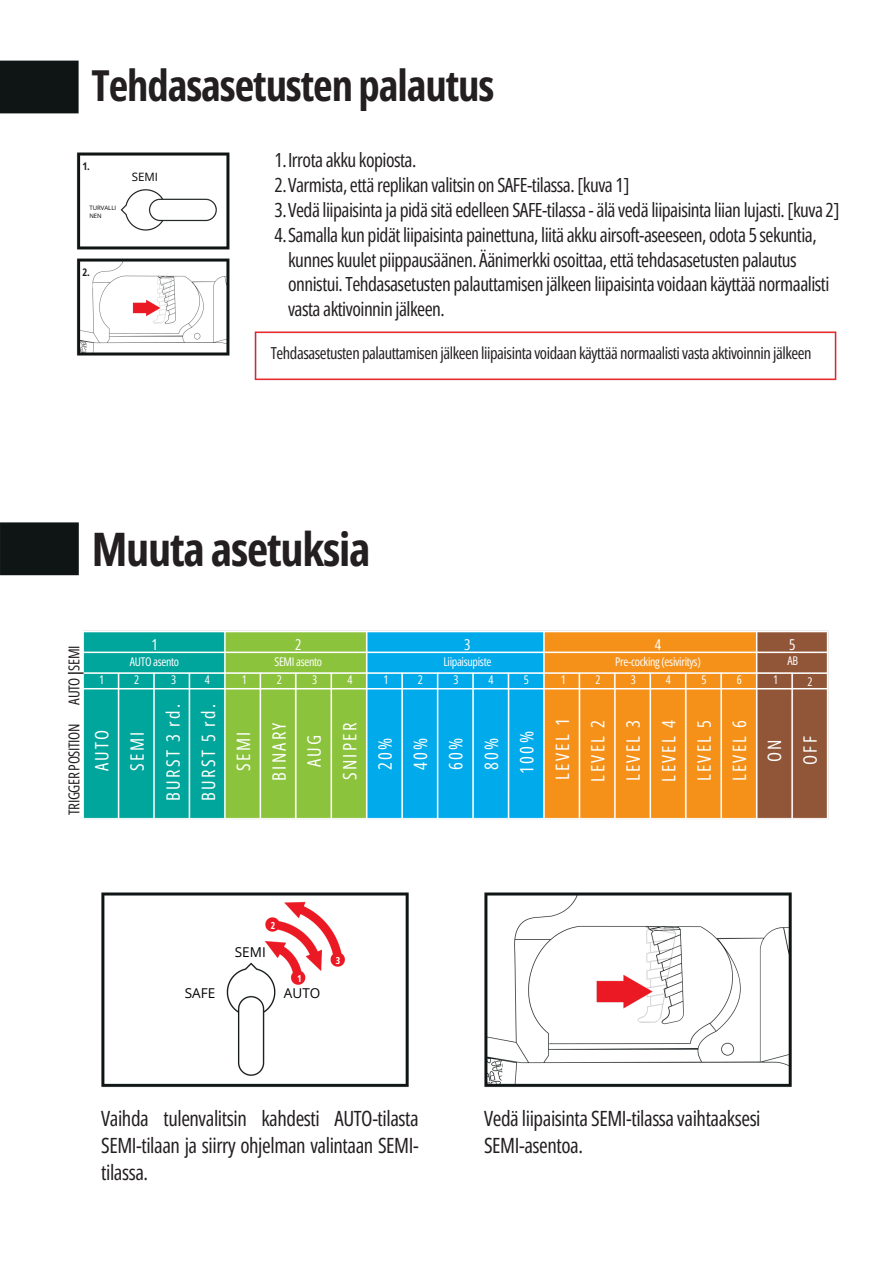
<style>
.page{position:relative;width:894px;height:1264px;background:#fff}
.page>*{position:absolute;margin:0;border:0;box-sizing:border-box;transform-origin:0 0}
.t1{font:700 46.2px "Open Sans Condensed";letter-spacing:-.025em;color:#231f20}
.t2{font:700 42.75px "Open Sans Condensed";letter-spacing:-.025em;color:#231f20}
.t3{font:21px/27px "Open Sans Condensed";letter-spacing:-.02em;color:#231f20;text-align:justify}
.t4{font:19.5px/24.8px "Open Sans Condensed";letter-spacing:-.025em;color:#231f20}
.t5{font:18.45px "Open Sans Condensed";letter-spacing:.125em;color:#fff}
.t6{font:16.5px "Open Sans Condensed";letter-spacing:-.025em;color:#231f20}
.t7{font:15px "Open Sans Condensed";letter-spacing:-.025em;color:#231f20}
.t8{font:15px "Open Sans Condensed";color:#fff}
.t9{font:13.5px "Open Sans";color:#000204}
.t10{font:12px "Open Sans Condensed";letter-spacing:-.025em;color:#fff}
.t11{font:11.55px "Open Sans";color:#000204}
.t12{font:700 10.5px "Open Sans Condensed";color:#231f20}
.t13{font:700 9.6px "Open Sans Condensed";color:#fff}
.t14{font:6px/7.8px "Open Sans";color:#000204}
</style>
<div class="page">
<img style="left:0;top:60px;width:837px;height:1027px">
<h1 class="t2" style="left:91px;top:56px;width:404px">Tehdasasetusten palautus</h1>
<p class="t12" style="left:82px;top:158px;width:9px">1.</p>
<p class="t14" style="left:89px;top:204px;width:28px">TURVALLI<br>NEN</p>
<p class="t11" style="left:132px;top:169px;width:28px">SEMI</p>
<h6 class="t12" style="left:83px;top:264px;width:9px">2.</h6>
<p class="t4" style="left:274px;top:147px;width:143px">1.Irrota akku kopiosta.</p>
<p class="t4" style="left:274px;top:172px;width:356px">2.Varmista, että replikan valitsin on SAFE-tilassa. [kuva 1]</p>
<p class="t4" style="left:274px;top:197px;width:566px">3.Vedä liipaisinta ja pidä sitä edelleen SAFE-tilassa - älä vedä liipaisinta liian lujasti. [kuva 2]</p>
<p class="t4" style="left:288px;top:222px;width:542px;text-indent:-14px">4.Samalla kun pidät liipaisinta painettuna, liitä akku airsoft-aseeseen, odota 5 sekuntia, kunnes kuulet piippausäänen. Äänimerkki osoittaa, että tehdasasetusten palautus onnistui. Tehdasasetusten palauttamisen jälkeen liipaisinta voidaan käyttää normaalisti vasta aktivoinnin jälkeen.</p>
<p class="t6" style="left:271px;top:342px;width:542px">Tehdasasetusten palauttamisen jälkeen liipaisinta voidaan käyttää normaalisti vasta aktivoinnin jälkeen</p>
<p class="t1" style="left:92px;top:516px;width:280px">Muuta asetuksia</p>
<h5 class="t7" style="left:63px;top:704px;width:60px;rotate:-90deg">AUTO SEMI</h5>
<h5 class="t7" style="left:63px;top:815px;width:93px;rotate:-90deg">TRIGGER POSITION</h5>
<h1 class="t8" style="left:151px;top:633px;width:8px">1</h1>
<p class="t10" style="left:130px;top:653px;width:51px">AUTO asento</p>
<p class="t8" style="left:295px;top:633px;width:8px">2</p>
<p class="t10" style="left:274px;top:653px;width:49px">SEMI asento</p>
<p class="t8" style="left:464px;top:633px;width:8px">3</p>
<p class="t10" style="left:443px;top:653px;width:49px">Liipaisupiste</p>
<p class="t8" style="left:654px;top:633px;width:8px">4</p>
<h3 class="t10" style="left:615px;top:653px;width:87px">Pre-cocking (esiviritys)</h3>
<h3 class="t8" style="left:789px;top:633px;width:8px">5</h3>
<h4 class="t10" style="left:787px;top:652px;width:12px">AB</h4>
<h4 class="t10" style="left:99px;top:671px;width:7px">1</h4>
<p class="t10" style="left:134px;top:671px;width:7px">2</p>
<p class="t10" style="left:171px;top:671px;width:7px">3</p>
<p class="t10" style="left:205px;top:671px;width:7px">4</p>
<p class="t10" style="left:242px;top:671px;width:7px">1</p>
<p class="t10" style="left:277px;top:671px;width:7px">2</p>
<p class="t10" style="left:312px;top:671px;width:7px">3</p>
<h3 class="t10" style="left:347px;top:671px;width:7px">4</h3>
<h3 class="t10" style="left:383px;top:671px;width:7px">1</h3>
<h3 class="t10" style="left:418px;top:671px;width:7px">2</h3>
<h3 class="t10" style="left:488px;top:671px;width:7px">4</h3>
<p class="t10" style="left:523px;top:671px;width:7px">5</p>
<h4 class="t10" style="left:560px;top:671px;width:7px">1</h4>
<p class="t10" style="left:595px;top:671px;width:7px">2</p>
<p class="t10" style="left:630px;top:671px;width:7px">3</p>
<p class="t10" style="left:665px;top:671px;width:7px">4</p>
<p class="t10" style="left:701px;top:671px;width:7px">5</p>
<p class="t10" style="left:736px;top:671px;width:7px">6</p>
<h4 class="t10" style="left:773px;top:671px;width:7px">1</h4>
<h4 class="t10" style="left:807px;top:673px;width:7px">2</h4>
<h2 class="t10" style="left:453px;top:671px;width:7px">3</h2>
<h4 class="t5" style="left:89px;top:771px;width:43px;rotate:-90deg">AUTO</h4>
<p class="t5" style="left:124px;top:770px;width:41px;rotate:-90deg">SEMI</p>
<h4 class="t5" style="left:160px;top:800px;width:98px;rotate:-90deg">BURST 3 rd.</h4>
<p class="t5" style="left:195px;top:800px;width:98px;rotate:-90deg">BURST 5 rd.</p>
<h3 class="t5" style="left:230px;top:770px;width:41px;rotate:-90deg">SEMI</h3>
<p class="t5" style="left:266px;top:780px;width:60px;rotate:-90deg">BINARY</p>
<p class="t5" style="left:301px;top:767px;width:34px;rotate:-90deg">AUG</p>
<p class="t5" style="left:336px;top:780px;width:59px;rotate:-90deg">SNIPER</p>
<p class="t5" style="left:372px;top:770px;width:34px;rotate:-90deg">20%</p>
<p class="t5" style="left:407px;top:770px;width:34px;rotate:-90deg">40%</p>
<p class="t5" style="left:442px;top:770px;width:34px;rotate:-90deg">60%</p>
<h3 class="t5" style="left:478px;top:770px;width:34px;rotate:-90deg">80%</h3>
<h3 class="t5" style="left:513px;top:773px;width:44px;rotate:-90deg">100%</h3>
<h3 class="t5" style="left:549px;top:780px;width:63px;rotate:-90deg">LEVEL 1</h3>
<h3 class="t5" style="left:584px;top:781px;width:63px;rotate:-90deg">LEVEL 2</h3>
<p class="t5" style="left:620px;top:781px;width:63px;rotate:-90deg">LEVEL 3</p>
<h3 class="t5" style="left:655px;top:781px;width:63px;rotate:-90deg">LEVEL 4</h3>
<p class="t5" style="left:690px;top:781px;width:63px;rotate:-90deg">LEVEL 5</p>
<p class="t5" style="left:726px;top:781px;width:63px;rotate:-90deg">LEVEL 6</p>
<p class="t5" style="left:761px;top:762px;width:24px;rotate:-90deg">ON</p>
<p class="t5" style="left:796px;top:765px;width:30px;rotate:-90deg">OFF</p>
<h3 class="t9" style="left:185px;top:983px;width:32px">SAFE</h3>
<p class="t13" style="left:271px;top:918px;width:6px">2</p>
<h3 class="t9" style="left:235px;top:942px;width:32px">SEMI</h3>
<p class="t13" style="left:297px;top:972px;width:6px">1</p>
<p class="t9" style="left:284px;top:983px;width:38px">AUTO</p>
<p class="t13" style="left:336px;top:953px;width:6px">3</p>
<p class="t3" style="left:101px;top:1103px;width:319px">Vaihda tulenvalitsin kahdesti AUTO-tilasta SEMI-tilaan ja siirry ohjelman valintaan SEMI&shy;tilassa.</p>
<p class="t3" style="left:484px;top:1103px;width:278px">Vedä liipaisinta SEMI-tilassa vaihtaaksesi<br>SEMI-asentoa.</p>
</div>
